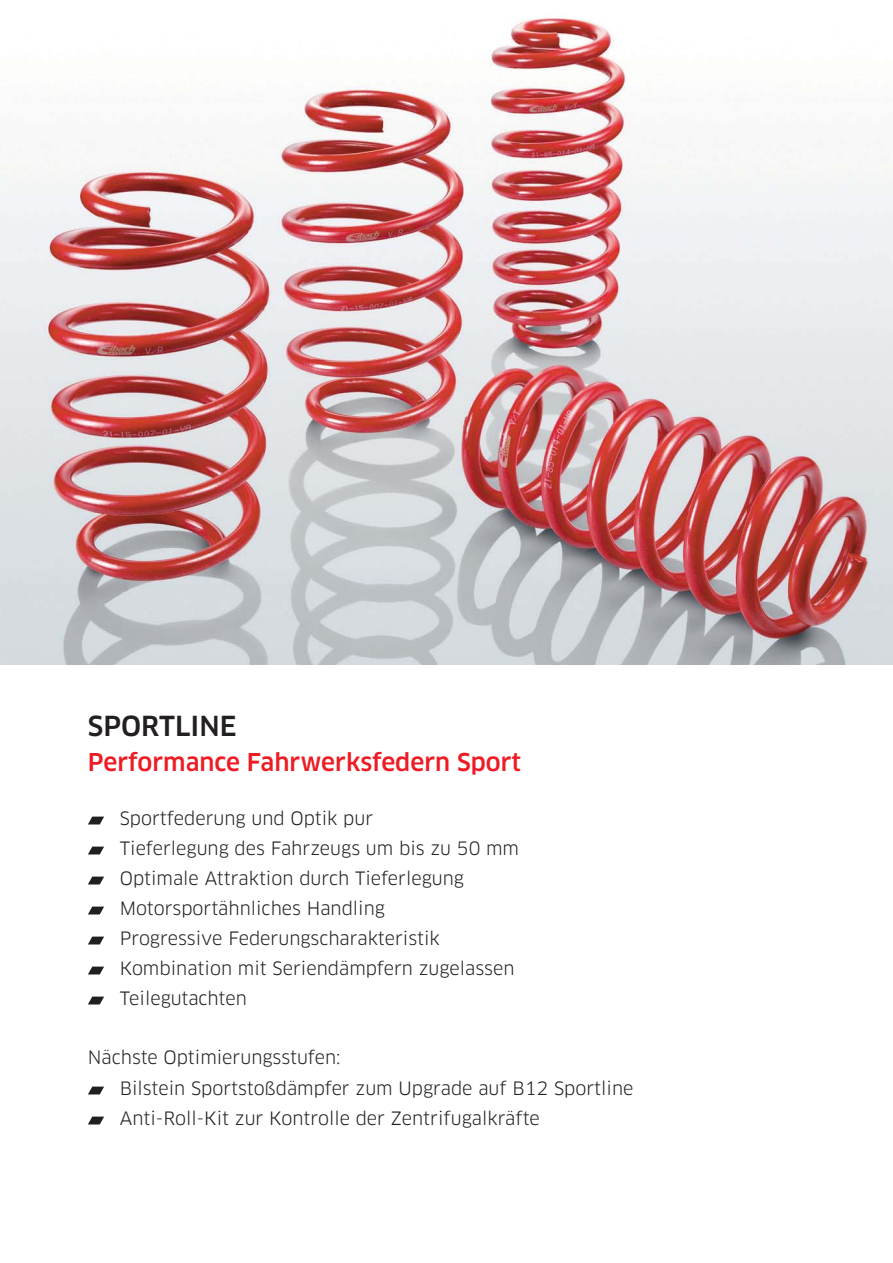
<style>
.page{position:relative;width:893px;height:1263px;background:#fff}
.page>*{position:absolute;margin:0;border:0;box-sizing:border-box;transform-origin:0 0}
.t1{font:500 27px "Clan Pro";color:#231f20}
.t2{font:500 24px "Clan Pro";color:#ed1c24}
.t3{font:18px/30px "Clan Pro";color:#231f20}
</style>
<div class="page">
<svg style="left:88px;top:817px;width:16px;height:8px"></svg>
<svg style="left:88px;top:847px;width:16px;height:8px"></svg>
<svg style="left:88px;top:877px;width:16px;height:8px"></svg>
<svg style="left:88px;top:907px;width:16px;height:8px"></svg>
<svg style="left:88px;top:937px;width:16px;height:8px"></svg>
<svg style="left:88px;top:967px;width:16px;height:8px"></svg>
<svg style="left:88px;top:997px;width:16px;height:8px"></svg>
<svg style="left:88px;top:1087px;width:16px;height:8px"></svg>
<svg style="left:88px;top:1117px;width:16px;height:8px"></svg>
<img style="left:0;top:18px;width:893px;height:646px">
<h1 class="t1" style="left:88px;top:715px;width:150px">SPORTLINE</h1>
<h2 class="t2" style="left:88px;top:752px;width:435px">Performance Fahrwerksfedern Sport</h2>
<p class="t3" style="left:120px;top:804px;width:401px">Sportfederung und Optik pur<br>Tieferlegung des Fahrzeugs um bis zu 50 mm Optimale Attraktion durch Tieferlegung Motorsportähnliches Handling<br>Progressive Federungscharakteristik Kombination mit Seriendämpfern zugelassen Teilegutachten</p>
<p class="t3" style="left:120px;top:1044px;width:515px;text-indent:-32px">Nächste Optimierungsstufen:<br>Bilstein Sportstoßdämpfer zum Upgrade auf B12 Sportline<br>Anti-Roll-Kit zur Kontrolle der Zentrifugalkräfte</p>
</div>
